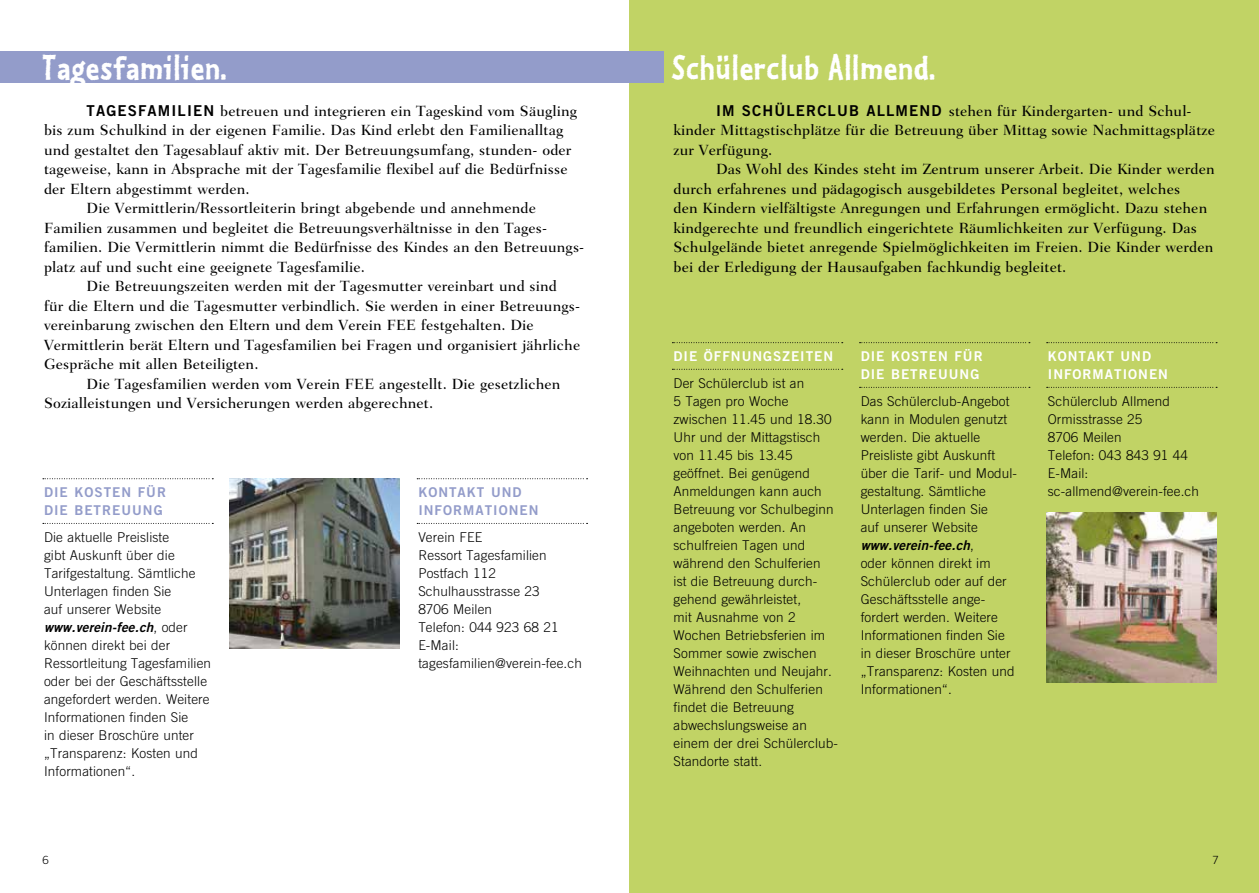
<style>
.page{position:relative;width:1259px;height:893px;background:#fff}
.page>*{position:absolute;margin:0;border:0;box-sizing:border-box;transform-origin:0 0}
.t1{font:37.5px "Kosmik Bold Three";letter-spacing:.025em;color:#fff}
.t2{font:500 15px/19.5px "Fairfield LH";letter-spacing:.01em;color:#000}
.t3{font:15px "Trade Gothic Bold Two";color:#000}
.t4{font:300 13.5px/18px "Trade Gothic";letter-spacing:.01em;color:#000}
.t5{font:13.5px/18px "Trade Gothic Bold Two";letter-spacing:.075em;color:#fff}
.t6{font:13.5px/18px "Trade Gothic Bold Two";letter-spacing:.075em;color:#939cca}
.t7{font:italic 13.5px "Trade Gothic Bold Two";letter-spacing:.01em;color:#000}
.t8{font:300 11.25px "Trade Gothic";color:#000}
.s1{font-family:"Trade Gothic Bold Two";font-weight:400}
.s2{font-family:"Trade Gothic";font-weight:300;font-style:normal}
</style>
<div class="page">
<div style="left:629px;top:0;width:630px;height:893px;background:#c1d365"></div>
<img style="left:230px;top:478px;width:170px;height:170px">
<img style="left:1046px;top:512px;width:170px;height:170px">
<div style="left:0;top:51px;width:663px;height:32px;background:#939cca"></div>
<svg style="left:43px;top:478px;width:170px;height:1px"></svg>
<svg style="left:43px;top:523px;width:170px;height:1px"></svg>
<svg style="left:417px;top:478px;width:170px;height:1px"></svg>
<svg style="left:417px;top:523px;width:170px;height:1px"></svg>
<svg style="left:859px;top:342px;width:171px;height:1px"></svg>
<svg style="left:859px;top:387px;width:171px;height:1px"></svg>
<svg style="left:1046px;top:342px;width:171px;height:1px"></svg>
<svg style="left:1046px;top:387px;width:171px;height:1px"></svg>
<svg style="left:672px;top:342px;width:171px;height:1px"></svg>
<svg style="left:672px;top:369px;width:171px;height:1px"></svg>
<h1 class="t1" style="left:43px;top:42px;width:186px">Tagesfamilien.</h1>
<p class="t3" style="left:44px;top:101px;width:27px">T</p>
<p class="t2" style="left:96px;top:101px;width:482px"><span class="s1">AGESFAMILIEN</span> betreuen und integrieren ein Tageskind vom Säugling</p>
<p class="t2" style="left:44px;top:121px;width:521px">bis zum Schulkind in der eigenen Familie. Das Kind erlebt den Familienalltag</p>
<p class="t2" style="left:44px;top:140px;width:529px">und gestaltet den Tagesablauf aktiv mit. Der Betreuungsumfang, stunden- oder</p>
<p class="t2" style="left:44px;top:160px;width:525px">tageweise, kann in Absprache mit der Tagesfamilie flexibel auf die Bedürfnisse</p>
<p class="t2" style="left:44px;top:179px;width:207px">der Eltern abgestimmt werden.</p>
<p class="t2" style="left:87px;top:199px;width:451px">Die Vermittlerin/Ressortleiterin bringt abgebende und annehmende</p>
<p class="t2" style="left:44px;top:218px;width:504px">Familien zusammen und begleitet die Betreuungsverhältnisse in den Tages-</p>
<p class="t2" style="left:44px;top:238px;width:542px">familien. Die Vermittlerin nimmt die Bedürfnisse des Kindes an den Betreuungs-</p>
<p class="t2" style="left:44px;top:257px;width:322px">platz auf und sucht eine geeignete Tagesfamilie.</p>
<p class="t2" style="left:87px;top:277px;width:472px">Die Betreuungszeiten werden mit der Tagesmutter vereinbart und sind</p>
<p class="t2" style="left:44px;top:296px;width:537px">für die Eltern und die Tagesmutter verbindlich. Sie werden in einer Betreuungs-</p>
<p class="t2" style="left:44px;top:316px;width:491px">vereinbarung zwischen den Eltern und dem Verein FEE festgehalten. Die</p>
<p class="t2" style="left:44px;top:335px;width:538px">Vermittlerin berät Eltern und Tagesfamilien bei Fragen und organisiert jährliche</p>
<p class="t2" style="left:44px;top:355px;width:216px">Gespräche mit allen Beteiligten.</p>
<p class="t2" style="left:87px;top:374px;width:475px">Die Tagesfamilien werden vom Verein FEE angestellt. Die gesetzlichen</p>
<p class="t2" style="left:44px;top:394px;width:391px">Sozialleistungen und Versicherungen werden abgerechnet.</p>
<p class="t6" style="left:44px;top:483px;width:123px">DIE KOSTEN FÜR<br>DIE BETREUUNG</p>
<p class="t4" style="left:44px;top:528px;width:153px">Die aktuelle Preisliste<br>gibt Auskunft über die<br>Tarifgestaltung. Sämtliche<br>Unterlagen finden Sie<br>auf unserer Website</p>
<p class="t7" style="left:44px;top:619px;width:145px">www.verein-fee.ch<span class="s2">, oder</span></p>
<p class="t4" style="left:44px;top:636px;width:169px">können direkt bei der<br>Ressortleitung Tagesfamilien oder bei der Geschäftsstelle angefordert werden. Weitere<br>Informationen finden Sie<br>in dieser Broschüre unter „Transparenz: Kosten und<br>Informationen“.</p>
<p class="t6" style="left:418px;top:483px;width:122px">KONTAKT UND<br>I NFORMATIONEN</p>
<p class="t4" style="left:418px;top:528px;width:165px">Verein FEE<br>Ressort Tagesfamilien<br>Postfach 112<br>Schulhausstrasse 23<br>8706 Meilen<br>Telefon: 044 923 68 21<br>E-Mail: tagesfamilien@verein-fee.ch</p>
<h1 class="t1" style="left:672px;top:42px;width:265px">Schülerclub Allmend.</h1>
<p class="t2" style="left:673px;top:101px;width:543px;text-indent:49px"><span class="s1">M SC HÜLERC LUB ALLMEND</span> stehen für Kindergarten- und Schul&shy;kinder Mittagstischplätze für die Betreuung über Mittag sowie Nachmittagsplätze zur Verfügung.</p>
<p class="t2" style="left:673px;top:160px;width:542px;text-indent:43px">Das Wohl des Kindes steht im Zentrum unserer Arbeit. Die Kinder werden durch erfahrenes und pädagogisch ausgebildetes Personal begleitet, welches<br>den Kindern vielfältigste Anregungen und Erfahrungen ermöglicht. Dazu stehen kindgerechte und freundlich eingerichtete Räumlichkeiten zur Verfügung. Das Schulgelände bietet anregende Spielmöglichkeiten im Freien. Die Kinder werden bei der Erledigung der Hausaufgaben fachkundig begleitet.</p>
<p class="t3" style="left:673px;top:101px;width:25px">I</p>
<p class="t5" style="left:673px;top:347px;width:161px">DIE ÖFFNUNGSZEITEN</p>
<p class="t4" style="left:673px;top:374px;width:166px">Der Schülerclub ist an<br>5 Tagen pro Woche zwischen 11.45 und 18.30<br>Uhr und der Mittagstisch von 11.45 bis 13.45 geöffnet. Bei genügend<br>Anmeldungen kann auch<br>Betreuung vor Schulbeginn angeboten werden. An schulfreien Tagen und während den Schulferien<br>ist die Betreuung durch&shy;gehend gewährleistet,<br>mit Ausnahme von 2<br>Wochen Betriebsferien im<br>Sommer sowie zwischen<br>Weihnachten und Neujahr.<br>Während den Schulferien findet die Betreuung abwechslungsweise an einem der drei Schülerclub-<br>Standorte statt.</p>
<p class="t5" style="left:860px;top:347px;width:123px">DIE KOSTEN FÜR<br>DIE BETREUUNG</p>
<p class="t4" style="left:860px;top:392px;width:158px">Das Schülerclub-Angebot kann in Modulen genutzt werden. Die aktuelle<br>Preisliste gibt Auskunft über die Tarif- und Modul&shy;gestaltung. Sämtliche<br>Unterlagen finden Sie<br>auf unserer Website</p>
<p class="t7" style="left:860px;top:537px;width:115px">www.verein-fee.ch<span class="s2">,</span></p>
<p class="t4" style="left:860px;top:554px;width:155px">oder können direkt im<br>Schülerclub oder auf der<br>Geschäftsstelle ange&shy;fordert werden. Weitere<br>Informationen finden Sie in dieser Broschüre unter „Transparenz: Kosten und<br>Informationen“.</p>
<p class="t5" style="left:1047px;top:347px;width:122px">KONTAKT UND<br>I NFORMATIONEN</p>
<p class="t4" style="left:1047px;top:392px;width:153px">Schülerclub Allmend<br>Ormisstrasse 25<br>8706 Meilen<br>Telefon: 043 843 91 44<br>E-Mail: sc-allmend@verein-fee.ch</p>
<p class="t8" style="left:43px;top:853px;width:8px">6</p>
<p class="t8" style="left:1212px;top:853px;width:8px">7</p>
</div>
